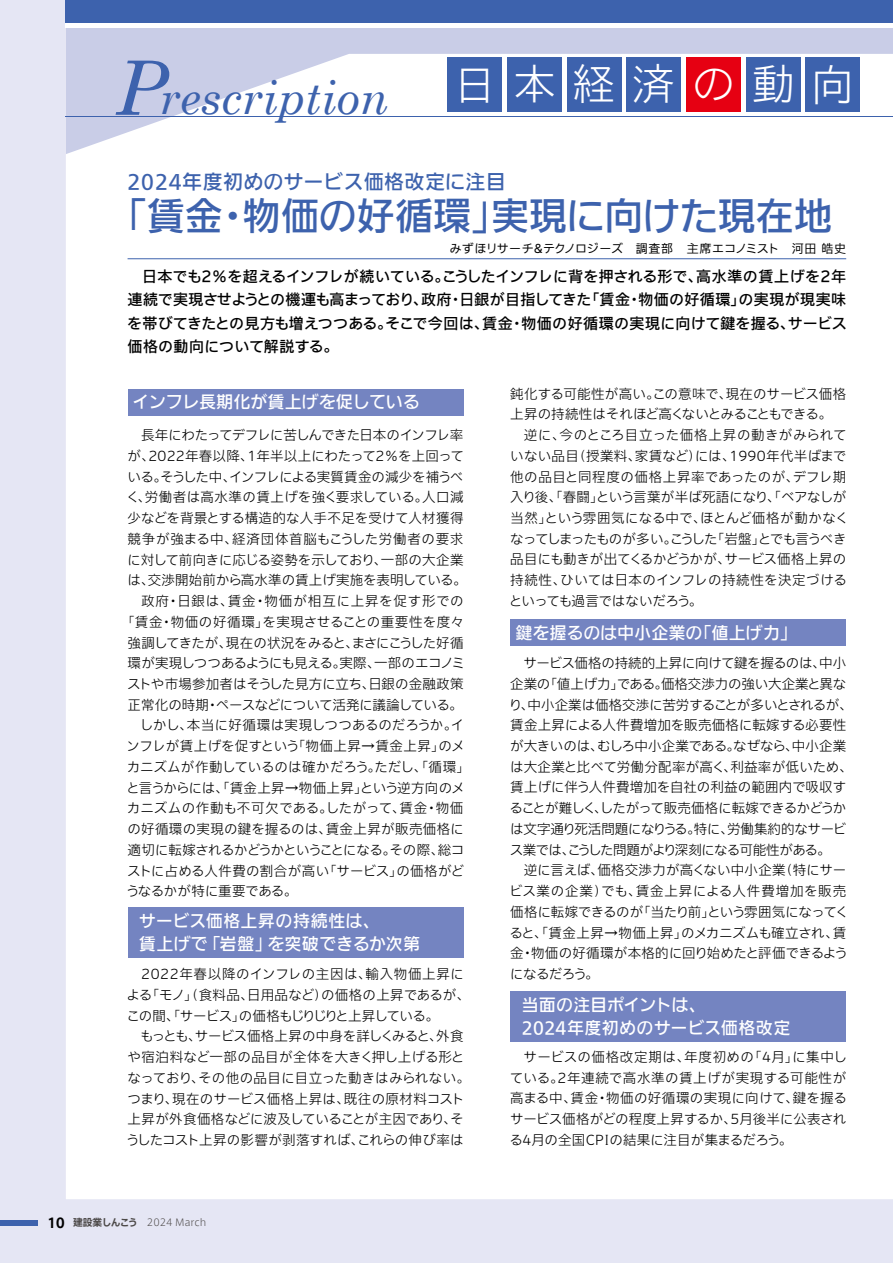
<style>
.page{position:relative;width:893px;height:1263px;background:#e5e6f4}
.page>*{position:absolute;margin:0;border:0;box-sizing:border-box;transform-origin:0 0}
.t1{font:italic 46.5px "Century Schoolbook";color:#3d62ad}
.t2{font:43.5px "TB Go Std SL";letter-spacing:.37em;color:#fff}
.t3{font:500 37.5px "Iwa UD Go Dsp Pro";letter-spacing:.015em;color:#3d62ad}
.t4{font:500 19.5px "Iwa UD Go Dsp Pro";letter-spacing:.05em;color:#3d62ad}
.t5{font:500 16.5px/23px "Iwa UD Go Dsp Pro";letter-spacing:.035em;color:#fff}
.t6{font:500 15px/23.1px "Iwa UCDA Goth Std";letter-spacing:.02em;color:#000;text-align:justify}
.t7{font:300 13.5px/20.7px "Iwa UCDA Goth Std";color:#000}
.t8{font:300 13.5px "Iwa UCDA Goth Std";letter-spacing:-.04em;color:#000}
.t9{font:300 13.5px "Iwa UCDA Goth Std";letter-spacing:.02em;color:#000}
.t10{font:300 13.5px "Iwa UCDA Goth Std";letter-spacing:.025em;color:#000}
.t11{font:300 13.5px "Iwa UCDA Goth Std";letter-spacing:-.055em;color:#000}
.t12{font:300 13.5px "Iwa UCDA Goth Std";letter-spacing:-.025em;color:#000}
.t13{font:300 13.5px "Iwa UCDA Goth Std";letter-spacing:.035em;color:#000}
.t14{font:300 13.5px "Iwa UCDA Goth Std";letter-spacing:-.03em;color:#000}
.t15{font:300 13.5px "Iwa UCDA Goth Std";letter-spacing:-.045em;color:#000}
.t16{font:300 13.5px "Iwa UCDA Goth Std";letter-spacing:.055em;color:#000}
.t17{font:300 13.5px "Iwa UCDA Goth Std";letter-spacing:.06em;color:#000}
.t18{font:300 13.5px "Iwa UCDA Goth Std";letter-spacing:-.02em;color:#000}
.t19{font:100 12px "Iwa UCDA Goth Std";letter-spacing:-.01em;color:#000}
.t20{font:300 9.75px "Axis Std";color:#4c4948}
.s1{font-size:75px}
.s2{font-weight:700;font-size:13.5px;color:#000}
.s3{font-weight:700}
</style>
<div class="page">
<div style="left:66px;top:154px;width:827px;height:1045px;background:#fff"></div>
<div style="left:0;top:1219px;width:38px;height:6px;background:#3d62ad"></div>
<hr style="left:128px;top:258px;width:718px;height:1px;background:#3d62ad">
<div style="left:128px;top:389px;width:335px;height:26px;background:#7484c1"></div>
<div style="left:510px;top:620px;width:336px;height:26px;background:#7484c1"></div>
<div style="left:128px;top:907px;width:335px;height:51px;background:#7484c1"></div>
<div style="left:510px;top:991px;width:336px;height:51px;background:#7484c1"></div>
<svg style="left:66px;top:28px;width:827px;height:126px;fill:#fff"></svg>
<div style="left:66px;top:0;width:827px;height:24px;background:#3d62ad"></div>
<div style="left:66px;top:23px;width:827px;height:5px;background:#fff"></div>
<hr style="left:66px;top:116px;width:827px;height:1px;background:#3d62ad">
<div style="left:447px;top:57px;width:55px;height:55px;background:#3d62ad"></div>
<div style="left:507px;top:57px;width:55px;height:55px;background:#3d62ad"></div>
<div style="left:567px;top:57px;width:55px;height:55px;background:#3d62ad"></div>
<div style="left:626px;top:57px;width:55px;height:55px;background:#3d62ad"></div>
<div style="left:686px;top:57px;width:55px;height:55px;background:#e60012"></div>
<div style="left:746px;top:57px;width:54px;height:55px;background:#3d62ad"></div>
<div style="left:805px;top:57px;width:55px;height:55px;background:#3d62ad"></div>
<h1 class="t1" style="left:116px;top:69px;width:274px"><span class="s1">P</span>rescription</h1>
<h2 class="t2" style="left:453px;top:47px;width:403px">日本経済の動向</h2>
<h3 class="t4" style="left:128px;top:167px;width:380px">2024年度初めのサービス価格改定に注目</h3>
<h3 class="t3" style="left:109px;top:188px;width:725px">「賃金・物価の好循環」実現に向けた現在地</h3>
<p class="t6" style="left:127px;top:264px;width:721px;text-indent:15px">日本でも2％を超えるインフレが続いている。こうしたインフレに背を押される形で、高水準の賃上げを2年連続で実現させようとの機運も高まっており、政府・日銀が目指してきた「賃金・物価の好循環」の実現が現実味を帯びてきたとの見方も増えつつある。そこで今回は、賃金・物価の好循環の実現に向けて鍵を握る、サービス価格の動向について解説する。</p>
<p class="t19" style="left:449px;top:240px;width:398px">みずほリサーチ&amp;テクノロジーズ　調査部　主席エコノミスト　河田 皓史</p>
<p class="t5" style="left:133px;top:391px;width:288px">インフレ長期化が賃上げを促している</p>
<p class="t15" style="left:141px;top:426px;width:324px">長年にわたってデフレに苦しんできた日本のインフレ率</p>
<p class="t9" style="left:128px;top:446px;width:338px">が、2022年春以降、1年半以上にわたって2％を上回って</p>
<p class="t8" style="left:128px;top:467px;width:337px">いる。そうした中、インフレによる実質賃金の減少を補うべ</p>
<p class="t10" style="left:126px;top:488px;width:339px">く、労働者は高水準の賃上げを強く要求している。人口減</p>
<p class="t7" style="left:128px;top:507px;width:337px">少などを背景とする構造的な人手不足を受けて人材獲得</p>
<p class="t16" style="left:128px;top:529px;width:337px">競争が強まる中、経済団体首脳もこうした労働者の要求</p>
<p class="t7" style="left:127px;top:548px;width:338px">に対して前向きに応じる姿勢を示しており、一部の大企業</p>
<p class="t7" style="left:127px;top:569px;width:341px">は、交渉開始前から高水準の賃上げ実施を表明している。</p>
<p class="t17" style="left:141px;top:591px;width:324px">政府・日銀は、賃金・物価が相互に上昇を促す形での</p>
<p class="t13" style="left:121px;top:612px;width:344px">「賃金・物価の好循環」を実現させることの重要性を度々</p>
<p class="t8" style="left:128px;top:633px;width:337px">強調してきたが、現在の状況をみると、まさにこうした好循</p>
<p class="t11" style="left:128px;top:654px;width:339px">環が実現しつつあるようにも見える。実際、一部のエコノミ</p>
<p class="t7" style="left:127px;top:673px;width:338px">ストや市場参加者はそうした見方に立ち、日銀の金融政策</p>
<p class="t14" style="left:128px;top:695px;width:337px">正常化の時期・ペースなどについて活発に議論している。</p>
<p class="t7" style="left:140px;top:714px;width:326px">しかし、本当に好循環は実現しつつあるのだろうか。イ</p>
<p class="t10" style="left:127px;top:736px;width:340px">ンフレが賃上げを促すという「物価上昇→賃金上昇」のメ</p>
<p class="t7" style="left:127px;top:756px;width:345px">カニズムが作動しているのは確かだろう。ただし、「循環」</p>
<p class="t12" style="left:126px;top:778px;width:340px">と言うからには、「賃金上昇→物価上昇」という逆方向のメ</p>
<p class="t9" style="left:127px;top:799px;width:338px">カニズムの作動も不可欠である。したがって、賃金・物価</p>
<p class="t10" style="left:127px;top:819px;width:338px">の好循環の実現の鍵を握るのは、賃金上昇が販売価格に</p>
<p class="t8" style="left:128px;top:840px;width:338px">適切に転嫁されるかどうかということになる。その際、総コ</p>
<p class="t9" style="left:127px;top:861px;width:338px">ストに占める人件費の割合が高い「サービス」の価格がど</p>
<p class="t18" style="left:126px;top:882px;width:173px">うなるかが特に重要である。</p>
<p class="t5" style="left:139px;top:910px;width:282px">サービス価格上昇の持続性は、<br>賃上げで「岩盤」を突破できるか次第</p>
<p class="t7" style="left:127px;top:963px;width:345px;text-indent:14px">2022年春以降のインフレの主因は、輸入物価上昇による「モノ」（食料品、日用品など）の価格の上昇であるが、この間、「サービス」の価格もじりじりと上昇している。</p>
<p class="t7" style="left:126px;top:1025px;width:346px;text-align:center">もっとも、サービス価格上昇の中身を詳しくみると、外食<br>や宿泊料など一部の品目が全体を大きく押し上げる形となっており、その他の品目に目立った動きはみられない。つまり、現在のサービス価格上昇は、既往の原材料コスト上昇が外食価格などに波及していることが主因であり、そうしたコスト上昇の影響が剥落すれば、これらの伸び率は</p>
<p class="t20" style="left:47px;top:1215px;width:161px"><span class="s2">10</span> <span class="s3">建設業しんこう</span> 2024 March</p>
<p class="t7" style="left:510px;top:382px;width:337px">鈍化する可能性が高い。この意味で、現在のサービス価格上昇の持続性はそれほど高くないとみることもできる。</p>
<p class="t7" style="left:509px;top:424px;width:341px;text-indent:15px">逆に、今のところ目立った価格上昇の動きがみられていない品目（授業料、家賃など）には、1990年代半ばまで他の品目と同程度の価格上昇率であったのが、デフレ期入り後、「春闘」という言葉が半ば死語になり、「ベアなしが当然」という雰囲気になる中で、ほとんど価格が動かなくなってしまったものが多い。こうした「岩盤」とでも言うべき品目にも動きが出てくるかどうかが、サービス価格上昇の持続性、ひいては日本のインフレの持続性を決定づけるといっても過言ではないだろう。</p>
<p class="t5" style="left:516px;top:621px;width:282px">鍵を握るのは中小企業の「値上げ力」</p>
<p class="t7" style="left:509px;top:652px;width:345px;text-indent:15px">サービス価格の持続的上昇に向けて鍵を握るのは、中小企業の「値上げ力」である。価格交渉力の強い大企業と異なり、中小企業は価格交渉に苦労することが多いとされるが、賃金上昇による人件費増加を販売価格に転嫁する必要性が大きいのは、むしろ中小企業である。なぜなら、中小企業は大企業と比べて労働分配率が高く、利益率が低いため、賃上げに伴う人件費増加を自社の利益の範囲内で吸収することが難しく、したがって販売価格に転嫁できるかどうかは文字通り死活問題になりうる。特に、労働集約的なサービス業では、こうした問題がより深刻になる可能性がある。</p>
<p class="t7" style="left:509px;top:859px;width:341px;text-indent:15px">逆に言えば、価格交渉力が高くない中小企業（特にサービス業の企業）でも、賃金上昇による人件費増加を販売価格に転嫁できるのが「当たり前」という雰囲気になってくると、「賃金上昇→物価上昇」のメカニズムも確立され、賃金・物価の好循環が本格的に回り始めたと評価できるようになるだろう。</p>
<p class="t5" style="left:522px;top:994px;width:270px">当面の注目ポイントは、<br>2024年度初めのサービス価格改定</p>
<p class="t7" style="left:509px;top:1046px;width:339px;text-align:justify;text-indent:14px">サービスの価格改定期は、年度初めの「4月」に集中している。2年連続で高水準の賃上げが実現する可能性が高まる中、賃金・物価の好循環の実現に向けて、鍵を握るサービス価格がどの程度上昇するか、5月後半に公表される4月の全国CPIの結果に注目が集まるだろう。</p>
</div>
